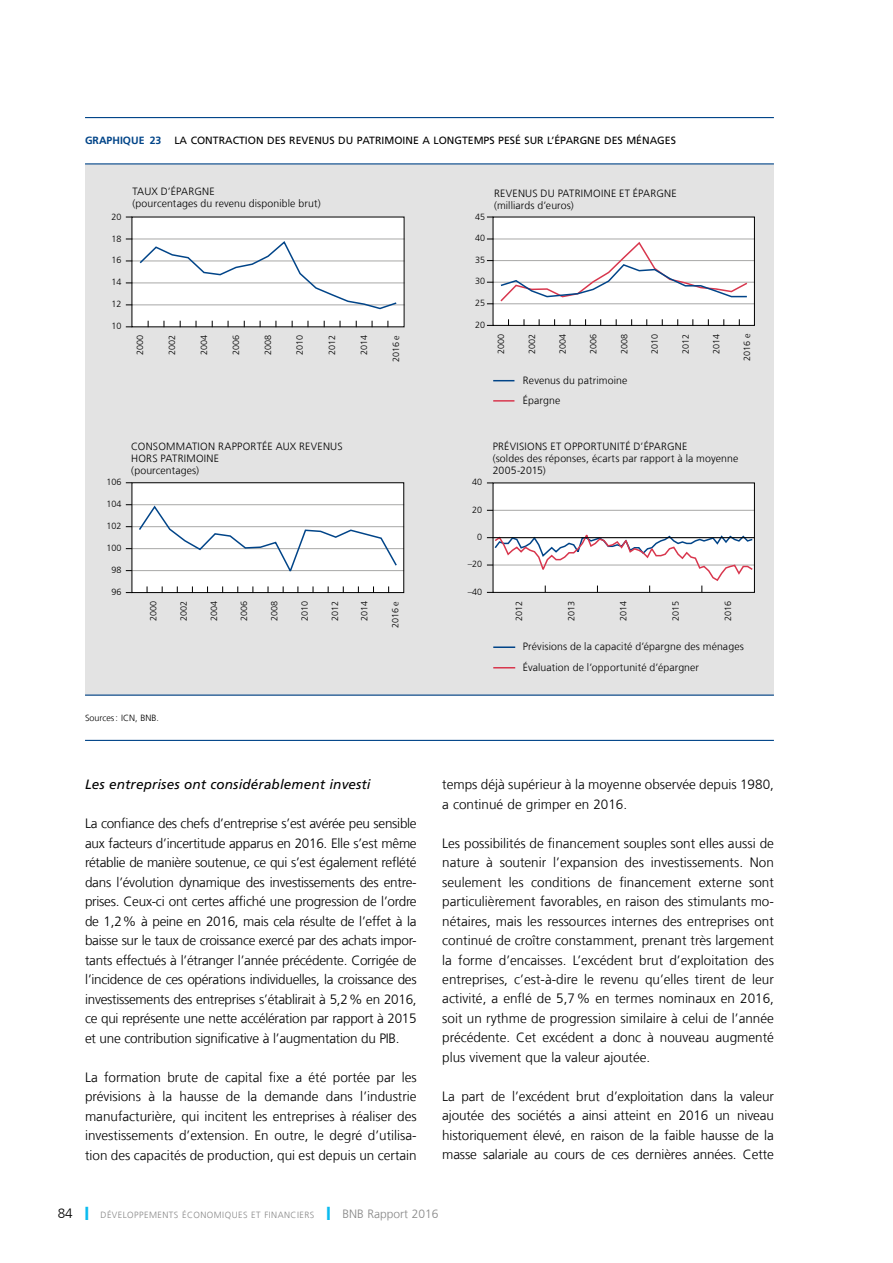
<style>
.page{position:relative;width:893px;height:1263px;background:#fff}
.page>*{position:absolute;margin:0;border:0;box-sizing:border-box;transform-origin:0 0}
.t1{font:300 13.5px/19.5px "Frutiger LT Com";color:#000;text-align:justify}
.t2{font:italic 13.5px "Frutiger LT Com";letter-spacing:.01em;color:#000}
.t3{font:300 12px "Frutiger LT Com";color:#878787}
.t4{font:300 10.5px/12px "Frutiger LT Com";letter-spacing:.015em;color:#000}
.t5{font:10.5px "Frutiger LT Com";color:#000}
.t6{font:700 10.5px "Frutiger LT Com";color:#048}
.t7{font:300 9px "Frutiger LT Com";color:#000}
.t8{font:300 9px "Frutiger LT Com";color:#878787}
.t9{font:300 9px "Frutiger LT";color:#000}
.s1{font-weight:700;color:#048}
.s2{font-size:13.5px;color:#000}
.s3{color:#0bbbef}
</style>
<div class="page">
<div style="left:85px;top:164px;width:689px;height:531px;background:#e3e3e3"></div>
<hr style="left:85px;top:117px;width:689px;height:1px;background:#048">
<hr style="left:85px;top:163px;width:689px;height:1px;background:#048">
<hr style="left:85px;top:694px;width:689px;height:2px;background:#048">
<hr style="left:85px;top:740px;width:689px;height:1px;background:#048">
<svg style="left:493px;top:380px;width:21px;height:1px"></svg>
<hr style="left:493px;top:400px;width:21px;height:2px;background:#d8364d">
<hr style="left:493px;top:646px;width:22px;height:2px;background:#048">
<div style="left:132px;top:217px;width:272px;height:110px;background:#fff"></div>
<hr style="left:132px;top:239px;width:272px;height:1px;background:#a8a8a7">
<hr style="left:132px;top:261px;width:272px;height:1px;background:#a8a8a7">
<hr style="left:132px;top:283px;width:272px;height:1px;background:#a8a8a7">
<hr style="left:132px;top:304px;width:272px;height:1px;background:#a8a8a7">
<svg style="left:138px;top:241px;width:260px;height:69px"></svg>
<div style="left:493px;top:217px;width:261px;height:108px;background:#fff"></div>
<hr style="left:493px;top:239px;width:262px;height:1px;background:#a8a8a7">
<hr style="left:493px;top:260px;width:262px;height:1px;background:#a8a8a7">
<hr style="left:493px;top:282px;width:262px;height:1px;background:#a8a8a7">
<hr style="left:493px;top:303px;width:262px;height:1px;background:#a8a8a7">
<svg style="left:499px;top:242px;width:250px;height:60px"></svg>
<div style="left:493px;top:217px;width:262px;height:109px;border:1px solid #000"></div>
<div style="left:132px;top:483px;width:272px;height:109px;background:#fff"></div>
<hr style="left:132px;top:504px;width:272px;height:1px;background:#a8a8a7">
<hr style="left:132px;top:526px;width:272px;height:1px;background:#a8a8a7">
<hr style="left:132px;top:548px;width:272px;height:1px;background:#a8a8a7">
<hr style="left:132px;top:570px;width:272px;height:1px;background:#a8a8a7">
<svg style="left:126px;top:504px;width:272px;height:71px"></svg>
<div style="left:132px;top:482px;width:272px;height:111px;border:1px solid #000"></div>
<div style="left:493px;top:483px;width:261px;height:109px;background:#fff"></div>
<hr style="left:493px;top:510px;width:262px;height:1px;background:#a8a8a7">
<svg style="left:487px;top:531px;width:266px;height:62px"></svg>
<hr style="left:493px;top:537px;width:261px;height:1px;background:#000">
<div style="left:493px;top:483px;width:262px;height:110px;border:1px solid #000"></div>
<svg style="left:493px;top:667px;width:22px;height:1px"></svg>
<p class="t6" style="left:85px;top:134px;width:15px">GRAP</p>
<p class="t6" style="left:112px;top:134px;width:14px">HIQUE</p>
<p class="t5" style="left:150px;top:134px;width:528px"><span class="s1">23</span> LA CONTRACTION DES REVENUS DU PATRIMOINE A LONGTEMPS PESÉ SUR L’ÉPARGNE DES MÉNAGES</p>
<p class="t4" style="left:132px;top:186px;width:190px">TAUX D’ÉPARGNE<br>(pourcentages du revenu disponible brut)</p>
<p class="t4" style="left:494px;top:187px;width:184px">REVENUS DU PATRIMOINE ET ÉPARGNE (milliards d’euros)</p>
<p class="t7" style="left:112px;top:211px;width:12px">20</p>
<p class="t9" style="left:475px;top:211px;width:12px">45</p>
<p class="t7" style="left:112px;top:233px;width:12px">18</p>
<p class="t9" style="left:475px;top:233px;width:12px">40</p>
<p class="t7" style="left:112px;top:255px;width:12px">16</p>
<p class="t9" style="left:475px;top:254px;width:12px">35</p>
<p class="t7" style="left:112px;top:277px;width:12px">14</p>
<p class="t9" style="left:475px;top:276px;width:12px">30</p>
<p class="t7" style="left:112px;top:299px;width:12px">12</p>
<p class="t9" style="left:475px;top:298px;width:12px">25</p>
<p class="t7" style="left:112px;top:320px;width:12px">10</p>
<p class="t9" style="left:475px;top:320px;width:12px">20</p>
<p class="t7" style="left:134px;top:355px;width:22px;rotate:-90deg">2000</p>
<p class="t7" style="left:166px;top:355px;width:22px;rotate:-90deg">2002</p>
<p class="t7" style="left:199px;top:355px;width:22px;rotate:-90deg">2004</p>
<p class="t7" style="left:231px;top:355px;width:22px;rotate:-90deg">2006</p>
<p class="t7" style="left:263px;top:355px;width:22px;rotate:-90deg">2008</p>
<p class="t7" style="left:294px;top:355px;width:22px;rotate:-90deg">2010</p>
<p class="t7" style="left:326px;top:355px;width:22px;rotate:-90deg">2012</p>
<p class="t7" style="left:358px;top:355px;width:22px;rotate:-90deg">2014</p>
<p class="t7" style="left:496px;top:354px;width:22px;rotate:-90deg">2000</p>
<p class="t7" style="left:526px;top:354px;width:22px;rotate:-90deg">2002</p>
<p class="t7" style="left:557px;top:354px;width:22px;rotate:-90deg">2004</p>
<p class="t7" style="left:588px;top:354px;width:22px;rotate:-90deg">2006</p>
<p class="t7" style="left:619px;top:354px;width:22px;rotate:-90deg">2008</p>
<p class="t7" style="left:649px;top:354px;width:22px;rotate:-90deg">2010</p>
<p class="t7" style="left:680px;top:354px;width:22px;rotate:-90deg">2012</p>
<p class="t7" style="left:711px;top:354px;width:22px;rotate:-90deg">2014</p>
<p class="t7" style="left:390px;top:362px;width:29px;rotate:-90deg">2016 e</p>
<p class="t7" style="left:741px;top:361px;width:29px;rotate:-90deg">2016 e</p>
<p class="t4" style="left:523px;top:394px;width:39px">Épargne</p>
<p class="t4" style="left:523px;top:374px;width:106px">Revenus du patrimoine</p>
<p class="t7" style="left:107px;top:476px;width:17px">106</p>
<p class="t4" style="left:131px;top:441px;width:213px">CONSOMMATION RAPPORTÉE AUX REVENUS<br>HORS PATRIMOINE<br>(pourcentages)</p>
<p class="t7" style="left:472px;top:477px;width:12px">40</p>
<p class="t4" style="left:493px;top:440px;width:247px">PRÉVISIONS ET OPPORTUNITÉ D’ÉPARGNE<br>(soldes des réponses, écarts par rapport à la moyenne<br>2005‑2015)</p>
<p class="t7" style="left:107px;top:498px;width:17px">104</p>
<p class="t7" style="left:472px;top:504px;width:12px">20</p>
<p class="t7" style="left:107px;top:520px;width:17px">102</p>
<p class="t7" style="left:477px;top:531px;width:7px">0</p>
<p class="t7" style="left:107px;top:542px;width:17px">100</p>
<p class="t7" style="left:112px;top:564px;width:12px">98</p>
<p class="t7" style="left:468px;top:559px;width:16px">–20</p>
<p class="t7" style="left:112px;top:586px;width:12px">96</p>
<p class="t7" style="left:468px;top:586px;width:16px">–40</p>
<p class="t7" style="left:148px;top:621px;width:22px;rotate:-90deg">2000</p>
<p class="t7" style="left:178px;top:621px;width:22px;rotate:-90deg">2002</p>
<p class="t7" style="left:208px;top:621px;width:22px;rotate:-90deg">2004</p>
<p class="t7" style="left:239px;top:621px;width:22px;rotate:-90deg">2006</p>
<p class="t7" style="left:269px;top:621px;width:22px;rotate:-90deg">2008</p>
<p class="t7" style="left:299px;top:621px;width:22px;rotate:-90deg">2010</p>
<p class="t7" style="left:329px;top:621px;width:22px;rotate:-90deg">2012</p>
<p class="t7" style="left:359px;top:621px;width:22px;rotate:-90deg">2014</p>
<p class="t7" style="left:390px;top:628px;width:29px;rotate:-90deg">2016 e</p>
<p class="t7" style="left:513px;top:621px;width:22px;rotate:-90deg">2012</p>
<p class="t7" style="left:566px;top:621px;width:22px;rotate:-90deg">2013</p>
<p class="t7" style="left:618px;top:621px;width:22px;rotate:-90deg">2014</p>
<p class="t7" style="left:670px;top:621px;width:22px;rotate:-90deg">2015</p>
<p class="t7" style="left:723px;top:621px;width:22px;rotate:-90deg">2016</p>
<p class="t4" style="left:523px;top:641px;width:223px">Prévisions de la capacité d’épargne des ménages</p>
<p class="t4" style="left:523px;top:661px;width:178px">Évaluation de l’opportunité d’épargner</p>
<p class="t7" style="left:85px;top:712px;width:75px">Sources: ICN, BNB.</p>
<p class="t2" style="left:85px;top:776px;width:287px">Les entreprises ont considérablement investi</p>
<p class="t1" style="left:85px;top:813px;width:333px">La confiance des chefs d’entreprise s’est avérée peu sensible aux facteurs d’incertitude apparus en 2016. Elle s’est même rétablie de manière soutenue, ce qui s’est également reflété dans l’évolution dynamique des investissements des entre‑ prises. Ceux-ci ont certes affiché une progression de l’ordre de 1,2% à peine en 2016, mais cela résulte de l’effet à la baisse sur le taux de croissance exercé par des achats impor‑ tants effectués à l’étranger l’année précédente. Corrigée de l’incidence de ces opérations individuelles, la croissance des investissements des entreprises s’établirait à 5,2% en 2016, ce qui représente une nette accélération par rapport à 2015 et une contribution significative à l’augmentation du PIB.</p>
<p class="t1" style="left:85px;top:1067px;width:333px">La formation brute de capital fixe a été portée par les prévisions à la hausse de la demande dans l’industrie manufacturière, qui incitent les entreprises à réaliser des investissements d’extension. En outre, le degré d’utilisa‑ tion des capacités de production, qui est depuis un certain</p>
<p class="t1" style="left:442px;top:774px;width:333px">temps déjà supérieur à la moyenne observée depuis 1980, a continué de grimper en 2016.</p>
<p class="t1" style="left:442px;top:833px;width:333px">Les possibilités de financement souples sont elles aussi de nature à soutenir l’expansion des investissements. Non seulement les conditions de financement externe sont particulièrement favorables, en raison des stimulants mo‑ nétaires, mais les ressources internes des entreprises ont continué de croître constamment, prenant très largement la forme d’encaisses. L’excédent brut d’exploitation des entreprises, c’est-à-dire le revenu qu’elles tirent de leur activité, a enflé de 5,7% en termes nominaux en 2016, soit un rythme de progression similaire à celui de l’année précédente. Cet excédent a donc à nouveau augmenté plus vivement que la valeur ajoutée.</p>
<p class="t1" style="left:442px;top:1086px;width:333px">La part de l’excédent brut d’exploitation dans la valeur ajoutée des sociétés a ainsi atteint en 2016 un niveau historiquement élevé, en raison de la faible hausse de la masse salariale au cours de ces dernières années. Cette</p>
<p class="t8" style="left:58px;top:1209px;width:56px"><span class="s2">84</span> <span class="s3">❙</span> Développements</p>
<p class="t8" style="left:182px;top:1209px;width:7px">économiques</p>
<p class="t8" style="left:251px;top:1209px;width:19px">et financiers</p>
<p class="t3" style="left:327px;top:1206px;width:113px"><span class="s3">❙</span> BNB Rapport 2016</p>
</div>
